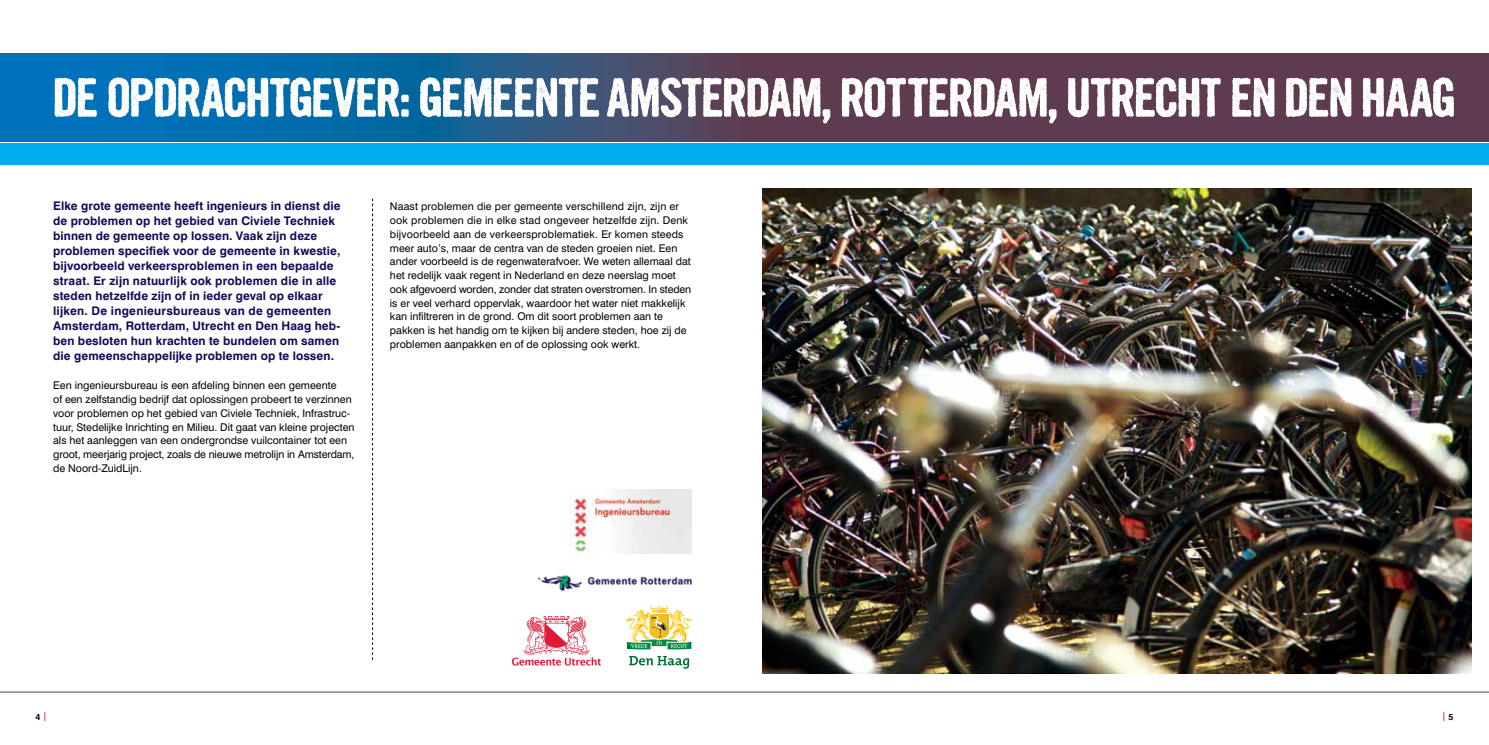
<style>
.page{position:relative;width:1489px;height:745px;background:#fff}
.page>*{position:absolute;margin:0;border:0;box-sizing:border-box;transform-origin:0 0}
.t1{font:700 11.88px/15px "Swiss 721 BT";letter-spacing:.01em;color:#150958}
.t2{font:10.62px/13.8px "Swiss 721 BT";color:#000}
.t3{font:700 8.75px "Swiss 721 BT";color:#000}
.t4{font:700 8.75px "Swiss 721 BT";color:#ed145b}
.s1{color:#ed145b}
.s2{color:#000}
</style>
<div class="page">
<svg style="left:0;top:53px;width:744px;height:89px;background:#16649b"></svg>
<img style="left:762px;top:188px;width:708px;height:485px">
<svg style="left:372px;top:198px;width:1px;height:461px"></svg>
<div style="left:744px;top:53px;width:744px;height:89px;background:#5f3b4f"></div>
<hr style="left:0;top:691px;width:1488px;height:1px;background:#5f3b4f">
<div style="left:0;top:144px;width:1488px;height:21px;background:#00aeef"></div>
<svg style="left:629px;top:655px;width:60px;height:13px"></svg>
<svg style="left:626px;top:605px;width:66px;height:44px"></svg>
<svg style="left:512px;top:616px;width:89px;height:49px"></svg>
<svg style="left:54px;top:77px;width:1399px;height:46px"></svg>
<img style="left:537px;top:553px;width:155px;height:38px">
<img style="left:569px;top:489px;width:123px;height:64px">
<p class="t1" style="left:53px;top:198px;width:289px">Elke grote gemeente heeft ingenieurs in dienst die de problemen op het gebied van Civiele Techniek binnen de gemeente op lossen. Vaak zijn deze problemen specifiek voor de gemeente in kwestie, bijvoorbeeld verkeersproblemen in een bepaalde straat. Er zijn natuurlijk ook problemen die in alle steden hetzelfde zijn of in ieder geval op elkaar lijken. De ingenieursbureaus van de gemeenten Amsterdam, Rotterdam, Utrecht en Den Haag heb&shy;ben besloten hun krachten te bundelen om samen die gemeenschappelijke problemen op te lossen.</p>
<p class="t2" style="left:53px;top:378px;width:303px">Een ingenieursbureau is een afdeling binnen een gemeente<br>of een zelfstandig bedrijf dat oplossingen probeert te verzinnen voor problemen op het gebied van Civiele Techniek, Infrastruc&shy;tuur, Stedelijke Inrichting en Milieu. Dit gaat van kleine projecten als het aanleggen van een ondergrondse vuilcontainer tot een groot, meerjarig project, zoals de nieuwe metrolijn in Amsterdam, de Noord-ZuidLijn.</p>
<p class="t2" style="left:390px;top:199px;width:303px">Naast problemen die per gemeente verschillend zijn, zijn er ook problemen die in elke stad ongeveer hetzelfde zijn. Denk bijvoorbeeld aan de verkeersproblematiek. Er komen steeds meer auto’s, maar de centra van de steden groeien niet. Een ander voorbeeld is de regenwaterafvoer. We weten allemaal dat het redelijk vaak regent in Nederland en deze neerslag moet ook afgevoerd worden, zonder dat straten overstromen. In steden is er veel verhard oppervlak, waardoor het water niet makkelijk kan infiltreren in de grond. Om dit soort problemen aan te pakken is het handig om te kijken bij andere steden, hoe zij de problemen aanpakken en of de oplossing ook werkt.</p>
<p class="t3" style="left:35px;top:711px;width:13px">4 <span class="s1">|</span></p>
<p class="t4" style="left:1441px;top:710px;width:13px">| <span class="s2">5</span></p>
</div>
